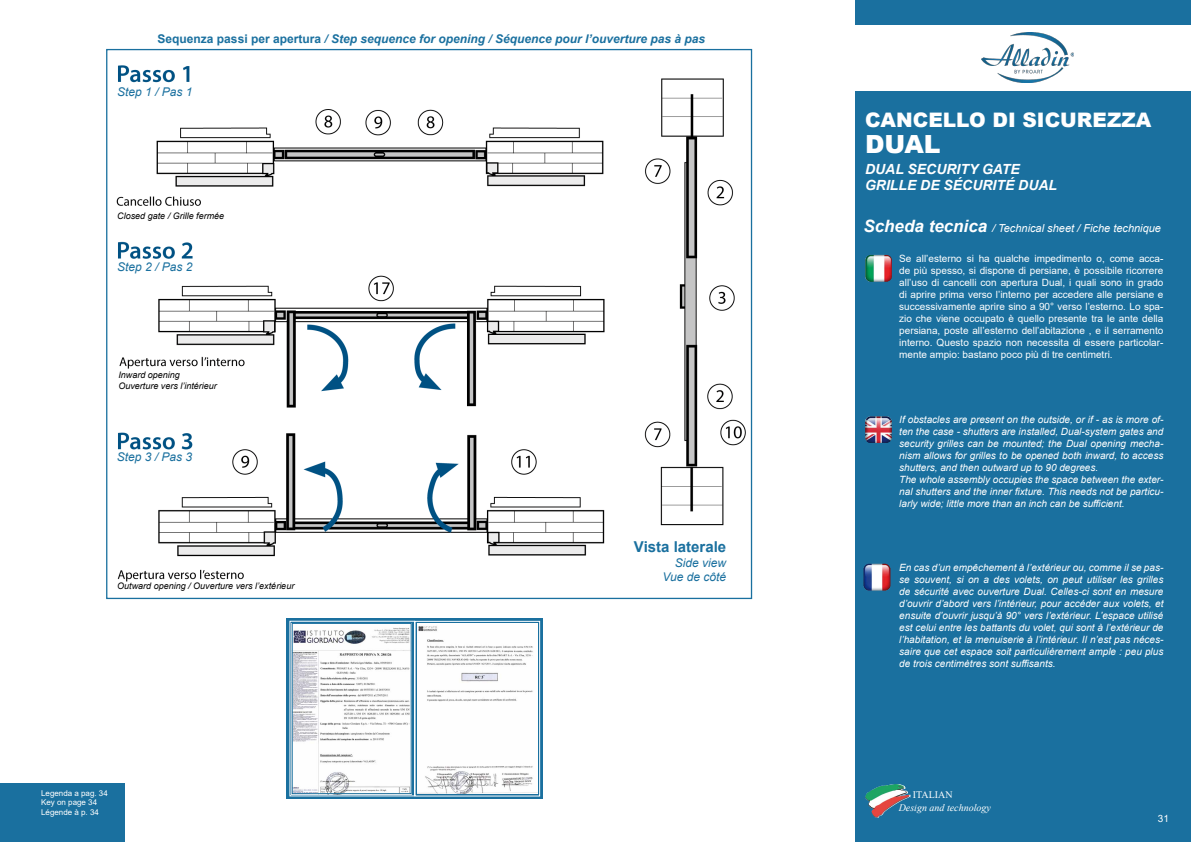
<style>
.page{position:relative;width:1191px;height:842px;background:#fff}
.page>*{position:absolute;margin:0;border:0;box-sizing:border-box;transform-origin:0 0}
.t1{font:900 25px "Arial";color:#fff}
.t2{font:900 20px "Arial";color:#fff}
.t3{font:700 15px "Arial";color:#1a709f}
.t4{font:italic 700 14px/16px "Arial";color:#fff}
.t5{font:italic 700 12px "Arial";color:#1a709f}
.t6{font:italic 12px/14.4px "Arial";color:#1a709f;text-align:right}
.t7{font:italic 11px "Arial";color:#fff}
.t8{font:italic 10px/12px "Arial";color:#fff}
.t9{font:10px/12px "Arial";color:#fff;text-align:justify}
.t10{font:italic 10px "Times New Roman";color:#fff}
.t11{font:10px "Times New Roman";color:#fff}
.t12{font:italic 9px/10.8px "Arial";color:#000}
.t13{font:8px/9.6px "Arial";color:#fff}
.s1{font-style:normal}
.s2{font-weight:700;font-size:17px}
</style>
<div class="page">
<div style="left:0;top:784px;width:125px;height:58px;background:#1a709f"></div>
<div style="left:855px;top:0;width:336px;height:842px;background:#1a709f"></div>
<div style="left:850px;top:25px;width:341px;height:65px;background:#fff"></div>
<img style="left:981px;top:33px;width:92px;height:49px">
<img style="left:865px;top:255px;width:27px;height:27px">
<img style="left:865px;top:416px;width:27px;height:27px">
<img style="left:863px;top:564px;width:27px;height:27px">
<img style="left:116px;top:65px;width:630px;height:517px">
<svg style="left:287px;top:619px;width:256px;height:180px;background:#4e90b4"></svg>
<img style="left:294px;top:625px;width:115px;height:167px">
<img style="left:418px;top:623px;width:119px;height:171px">
<div style="left:292px;top:623px;width:119px;height:171px;border:1px solid #1a709f"></div>
<div style="left:290px;top:621px;width:125px;height:175px;border:1px solid #fff"></div>
<div style="left:415px;top:621px;width:125px;height:175px;border:1px solid #fff"></div>
<div style="left:644px;top:539px;width:93px;height:54px;background:#fff"></div>
<img style="left:865px;top:784px;width:45px;height:34px">
<p class="t5" style="left:158px;top:31px;width:549px"><span class="s1">Sequenza passi per apertura</span> / Step sequence for opening / Séquence pour l’ouverture pas à pas</p>
<p class="t6" style="left:117px;top:85px;width:77px">Step 1 / Pas 1</p>
<p class="t12" style="left:117px;top:210px;width:109px">Closed gate / Grille fermée</p>
<p class="t6" style="left:117px;top:260px;width:77px">Step 2 / Pas 2</p>
<p class="t12" style="left:118px;top:370px;width:100px">Inward opening<br>Ouverture vers l’intérieur</p>
<p class="t6" style="left:117px;top:450px;width:77px">Step 3 / Pas 3</p>
<p class="t12" style="left:117px;top:581px;width:179px">Outward opening / Ouverture vers l’extérieur</p>
<h3 class="t3" style="left:634px;top:537px;width:94px">Vista laterale</h3>
<p class="t6" style="left:662px;top:556px;width:65px">Side view<br>Vue de côté</p>
<p class="t13" style="left:41px;top:788px;width:68px">Legenda a pag. 34<br>Key on page 34<br>Légende à p. 34</p>
<h2 class="t2" style="left:865px;top:106px;width:288px">CANCELLO DI SICUREZZA</h2>
<h1 class="t1" style="left:865px;top:126px;width:77px">DUAL</h1>
<h3 class="t4" style="left:865px;top:162px;width:194px">DUAL SECURITY GATE<br>GRILLE DE SÉCURITÉ DUAL</h3>
<p class="t7" style="left:863px;top:221px;width:299px"><span class="s2">Scheda tecnica</span> / Technical sheet / Fiche technique</p>
<p class="t9" style="left:899px;top:252px;width:266px">Se all’esterno si ha qualche impedimento o, come acca&shy;de più spesso, si dispone di persiane, è possibile ricorrere all’uso di cancelli con apertura Dual, i quali sono in grado di aprire prima verso l’interno per accedere alle persiane e successivamente aprire sino a 90° verso l’esterno. Lo spa&shy;zio che viene occupato è quello presente tra le ante della persiana, poste all’esterno dell’abitazione , e il serramento interno. Questo spazio non necessita di essere particolar&shy;mente ampio: bastano poco più di tre centimetri.</p>
<p class="t8" style="left:899px;top:414px;width:266px">If obstacles are present on the outside, or if - as is more of&shy;ten the case - shutters are installed, Dual-system gates and security grilles can be mounted; the Dual opening mecha&shy;nism allows for grilles to be opened both inward, to access shutters, and then outward up to 90 degrees.<br>The whole assembly occupies the space between the exter&shy;nal shutters and the inner fixture. This needs not be particu&shy;larly wide; little more than an inch can be sufficient.</p>
<p class="t8" style="left:899px;top:561px;width:266px;text-align:justify">En cas d’un empêchement à l’extérieur ou, comme il se pas&shy;se souvent, si on a des volets, on peut utiliser les grilles de sécurité avec ouverture Dual. Celles-ci sont en mesure d’ouvrir d’abord vers l’intérieur, pour accéder aux volets, et ensuite d’ouvrir jusqu’à 90° vers l’extérieur. L’espace utilisé est celui entre les battants du volet, qui sont à l’extérieur de l’habitation, et la menuiserie à l’intérieur. Il n’est pas néces&shy;saire que cet espace soit particulièrement ample : peu plus de trois centimètres sont suffisants.</p>
<p class="t11" style="left:913px;top:787px;width:41px">ITALIAN</p>
<p class="t10" style="left:898px;top:801px;width:94px">Design and technology</p>
<p class="t9" style="left:1157px;top:812px;width:13px">31</p>
</div>
